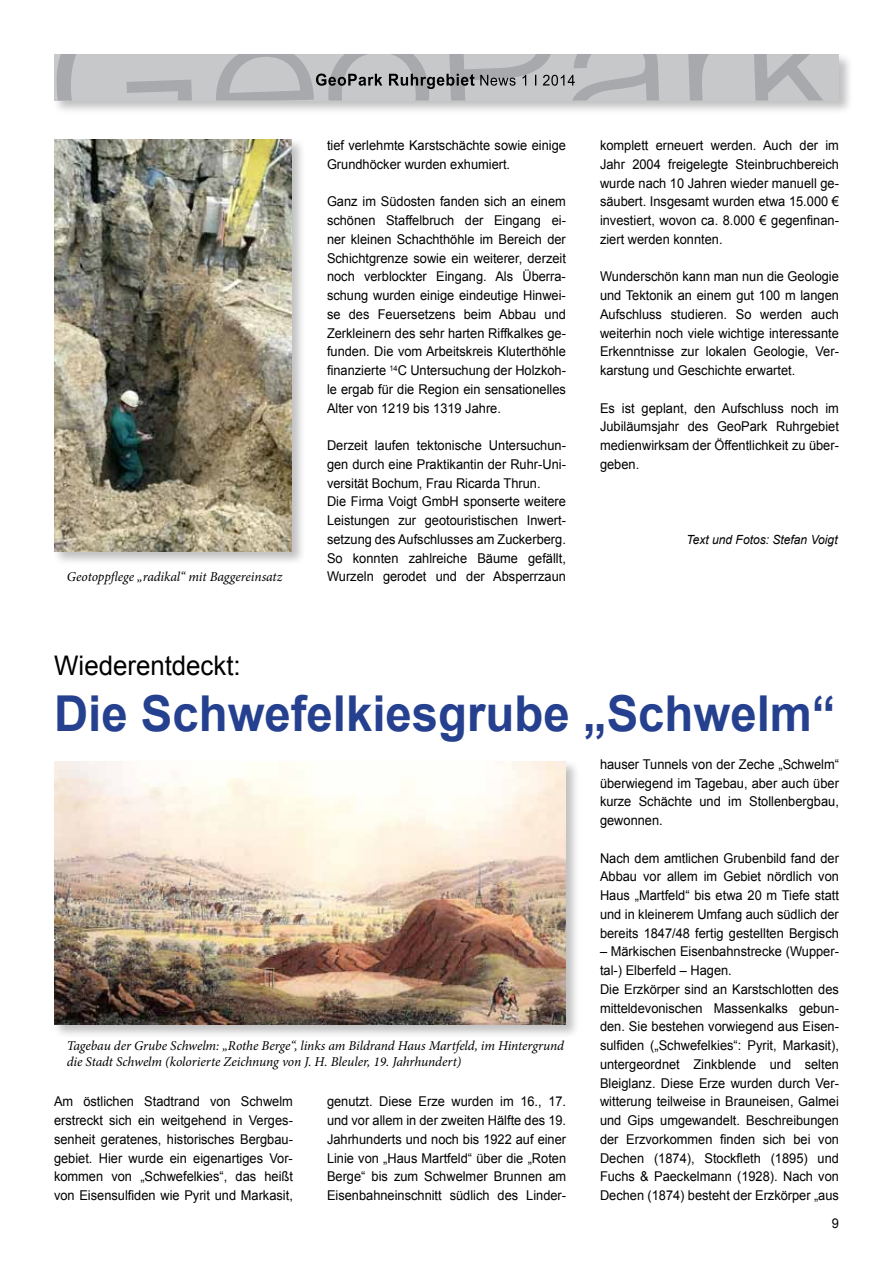
<style>
.page{position:relative;width:893px;height:1263px;background:#fff}
.page>*{position:absolute;margin:0;border:0;box-sizing:border-box;transform-origin:0 0}
.t1{font:700 49.5px "Arial";color:#25408f;scale:.96 1}
.t2{font:27px "Arial";color:#000;scale:.96 1}
.t3{font:13.5px/18.8px "Arial";color:#000;text-align:justify;scale:.95 1}
.t4{font:italic 13.5px/16.2px "Minion Pro";letter-spacing:-.01em;color:#000}
.t5{font:italic 12.6px "Arial";color:#000;scale:.96 1}
</style>
<div class="page">
<div style="left:52px;top:52px;width:801px;height:63px;background:#000;opacity:.25"></div>
<div style="left:54px;top:54px;width:785px;height:47px;background:#c7c8ca"></div>
<svg style="left:56px;top:54px;width:136px;height:47px"></svg>
<svg style="left:688px;top:54px;width:21px;height:47px"></svg>
<svg style="left:754px;top:54px;width:69px;height:47px"></svg>
<svg style="left:216px;top:54px;width:443px;height:47px"></svg>
<div style="left:52px;top:759px;width:528px;height:280px;background:#000;opacity:.25"></div>
<img style="left:54px;top:761px;width:512px;height:264px">
<div style="left:52px;top:137px;width:254px;height:429px;background:#000;opacity:.25"></div>
<img style="left:54px;top:139px;width:238px;height:412px">
<p class="t4" style="left:67px;top:569px;width:217px">Geotoppflege „radikal“ mit Baggereinsatz</p>
<p class="t3" style="left:327px;top:136px;width:253px">tief verlehmte Karstschächte sowie einige<br>Grundhöcker wurden exhumiert.</p>
<p class="t3" style="left:327px;top:192px;width:253px">Ganz im Südosten fanden sich an einem schönen Staffelbruch der Eingang ei&shy;ner kleinen Schachthöhle im Bereich der Schichtgrenze sowie ein weiterer, derzeit noch verblockter Eingang. Als Überra&shy;schung wurden einige eindeutige Hinwei&shy;se des Feuersetzens beim Abbau und Zerkleinern des sehr harten Riffkalkes ge&shy;funden. Die vom Arbeitskreis Kluterthöhle finanzierte <sup>14</sup>C Untersuchung der Holzkoh&shy;le ergab für die Region ein sensationelles Alter von 1219 bis 1319 Jahre.</p>
<p class="t3" style="left:327px;top:436px;width:253px;text-align:left">Derzeit laufen tektonische Untersuchun&shy;gen durch eine Praktikantin der Ruhr-Uni&shy;versität Bochum, Frau Ricarda Thrun.<br>Die Firma Voigt GmbH sponserte weitere Leistungen zur geotouristischen Inwert&shy;setzung des Aufschlusses am Zuckerberg.<br>So konnten zahlreiche Bäume gefällt, Wurzeln gerodet und der Absperrzaun</p>
<p class="t3" style="left:600px;top:136px;width:253px">komplett erneuert werden. Auch der im Jahr 2004 freigelegte Steinbruchbereich wurde nach 10 Jahren wieder manuell ge&shy;säubert. Insgesamt wurden etwa 15.000 € investiert, wovon ca. 8.000 € gegenfinan&shy;ziert werden konnten.</p>
<p class="t3" style="left:600px;top:267px;width:253px">Wunderschön kann man nun die Geologie und Tektonik an einem gut 100 m langen Aufschluss studieren. So werden auch weiterhin noch viele wichtige interessante Erkenntnisse zur lokalen Geologie, Ver&shy;karstung und Geschichte erwartet.</p>
<p class="t3" style="left:600px;top:399px;width:253px">Es ist geplant, den Aufschluss noch im Jubiläumsjahr des GeoPark Ruhrgebiet medienwirksam der Öffentlichkeit zu über&shy;geben.</p>
<p class="t5" style="left:686px;top:531px;width:159px">Text und Fotos: Stefan Voigt</p>
<h2 class="t2" style="left:54px;top:648px;width:196px">Wiederentdeckt:</h2>
<h1 class="t1" style="left:54px;top:681px;width:816px">Die Schwefelkiesgrube „Schwelm“</h1>
<p class="t4" style="left:67px;top:1038px;width:499px">Tagebau der Grube Schwelm: „Rothe Berge“, links am Bildrand Haus Martfeld, im Hintergrund die Stadt Schwelm (kolorierte Zeichnung von J. H. Bleuler, 19. Jahrhundert)</p>
<p class="t3" style="left:54px;top:1092px;width:253px">Am östlichen Stadtrand von Schwelm erstreckt sich ein weitgehend in Verges&shy;senheit geratenes, historisches Bergbau&shy;gebiet. Hier wurde ein eigenartiges Vor&shy;kommen von „Schwefelkies“, das heißt von Eisensulfiden wie Pyrit und Markasit,</p>
<p class="t3" style="left:327px;top:1092px;width:253px">genutzt. Diese Erze wurden im 16., 17. und vor allem in der zweiten Hälfte des 19.<br>Jahrhunderts und noch bis 1922 auf einer Linie von „Haus Martfeld“ über die „Roten Berge“ bis zum Schwelmer Brunnen am Eisenbahneinschnitt südlich des Linder-</p>
<p class="t3" style="left:600px;top:755px;width:253px">hauser Tunnels von der Zeche „Schwelm“ überwiegend im Tagebau, aber auch über kurze Schächte und im Stollenbergbau, gewonnen.</p>
<p class="t3" style="left:600px;top:849px;width:253px">Nach dem amtlichen Grubenbild fand der Abbau vor allem im Gebiet nördlich von Haus „Martfeld“ bis etwa 20 m Tiefe statt und in kleinerem Umfang auch südlich der bereits 1847/48 fertig gestellten Bergisch</p>
<p class="t3" style="left:600px;top:942px;width:253px;text-align:left">– Märkischen Eisenbahnstrecke (Wupper&shy;tal-) Elberfeld – Hagen.<br>Die Erzkörper sind an Karstschlotten des mitteldevonischen Massenkalks gebun&shy;den. Sie bestehen vorwiegend aus Eisen&shy;sulfiden („Schwefelkies“: Pyrit, Markasit), untergeordnet Zinkblende und selten Bleiglanz. Diese Erze wurden durch Ver&shy;witterung teilweise in Brauneisen, Galmei und Gips umgewandelt. Beschreibungen der Erzvorkommen finden sich bei von Dechen (1874), Stockfleth (1895) und Fuchs &amp; Paeckelmann (1928). Nach von Dechen (1874) besteht der Erzkörper „aus</p>
<p class="t3" style="left:832px;top:1213px;width:9px">9</p>
</div>
